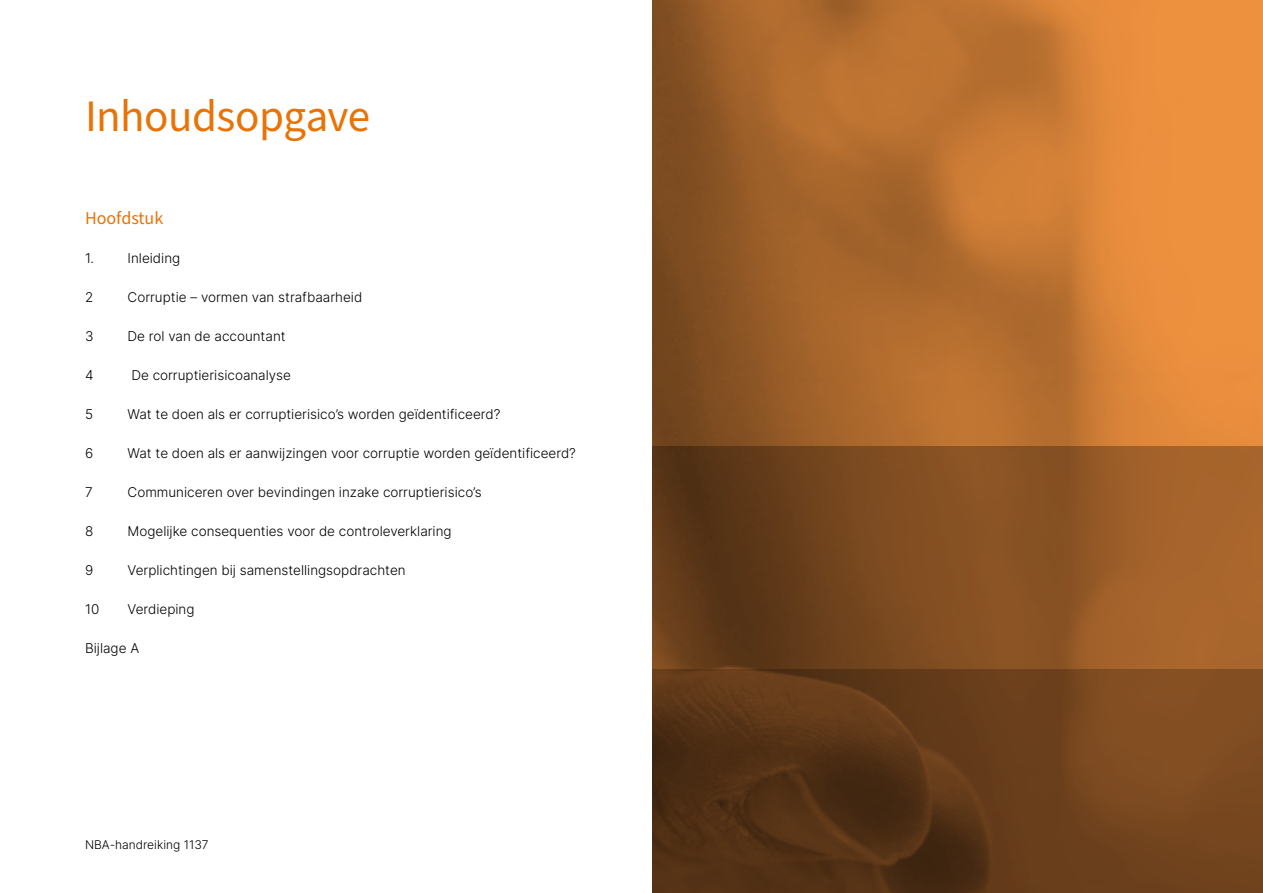
<style>
.page{position:relative;width:1263px;height:893px;background:#fff}
.page>*{position:absolute;margin:0;border:0;box-sizing:border-box;transform-origin:0 0}
.t1{font:45px "Source Sans Pro";letter-spacing:-.01em;color:#e87307}
.t2{font:18px "Source Sans Pro";color:#e87307}
.t3{font:13.5px "Inter";color:#000}
.t4{font:12px "Inter";color:#000}
</style>
<div class="page">
<img style="left:653px;top:0;width:610px;height:446px">
<div style="left:653px;top:446px;width:610px;height:447px;background:linear-gradient(to right,#553216,#b06a2e)"></div>
<svg style="left:653px;top:670px;width:610px;height:223px;background:#633b19"></svg>
<h1 class="t1" style="left:85px;top:86px;width:286px">Inhoudsopgave</h1>
<h2 class="t2" style="left:85px;top:206px;width:80px">Hoofdstuk</h2>
<p class="t3" style="left:85px;top:248px;width:11px">1.</p>
<p class="t3" style="left:128px;top:248px;width:54px">Inleiding</p>
<p class="t3" style="left:85px;top:287px;width:10px">2</p>
<p class="t3" style="left:128px;top:287px;width:236px">Corruptie – vormen van strafbaarheid</p>
<p class="t3" style="left:85px;top:326px;width:10px">3</p>
<p class="t3" style="left:128px;top:326px;width:160px">De rol van de accountant</p>
<p class="t3" style="left:85px;top:365px;width:10px">4</p>
<p class="t3" style="left:131px;top:365px;width:161px">De corruptierisicoanalyse</p>
<p class="t3" style="left:85px;top:404px;width:10px">5</p>
<p class="t3" style="left:128px;top:404px;width:374px">Wat te doen als er corruptierisico’s worden geïdentificeerd?</p>
<p class="t3" style="left:85px;top:443px;width:10px">6</p>
<p class="t3" style="left:128px;top:443px;width:450px">Wat te doen als er aanwijzingen voor corruptie worden geïdentificeerd?</p>
<p class="t3" style="left:85px;top:482px;width:9px">7</p>
<p class="t3" style="left:128px;top:482px;width:355px">Communiceren over bevindingen inzake corruptierisico’s</p>
<p class="t3" style="left:85px;top:521px;width:10px">8</p>
<p class="t3" style="left:128px;top:521px;width:326px">Mogelijke consequenties voor de controleverklaring</p>
<p class="t3" style="left:85px;top:560px;width:10px">9</p>
<p class="t3" style="left:128px;top:560px;width:280px">Verplichtingen bij samenstellingsopdrachten</p>
<p class="t3" style="left:85px;top:599px;width:16px">10</p>
<p class="t3" style="left:128px;top:599px;width:69px">Verdieping</p>
<p class="t3" style="left:85px;top:638px;width:56px">Bijlage A</p>
<p class="t4" style="left:85px;top:836px;width:125px">NBA-handreiking 1137</p>
</div>
